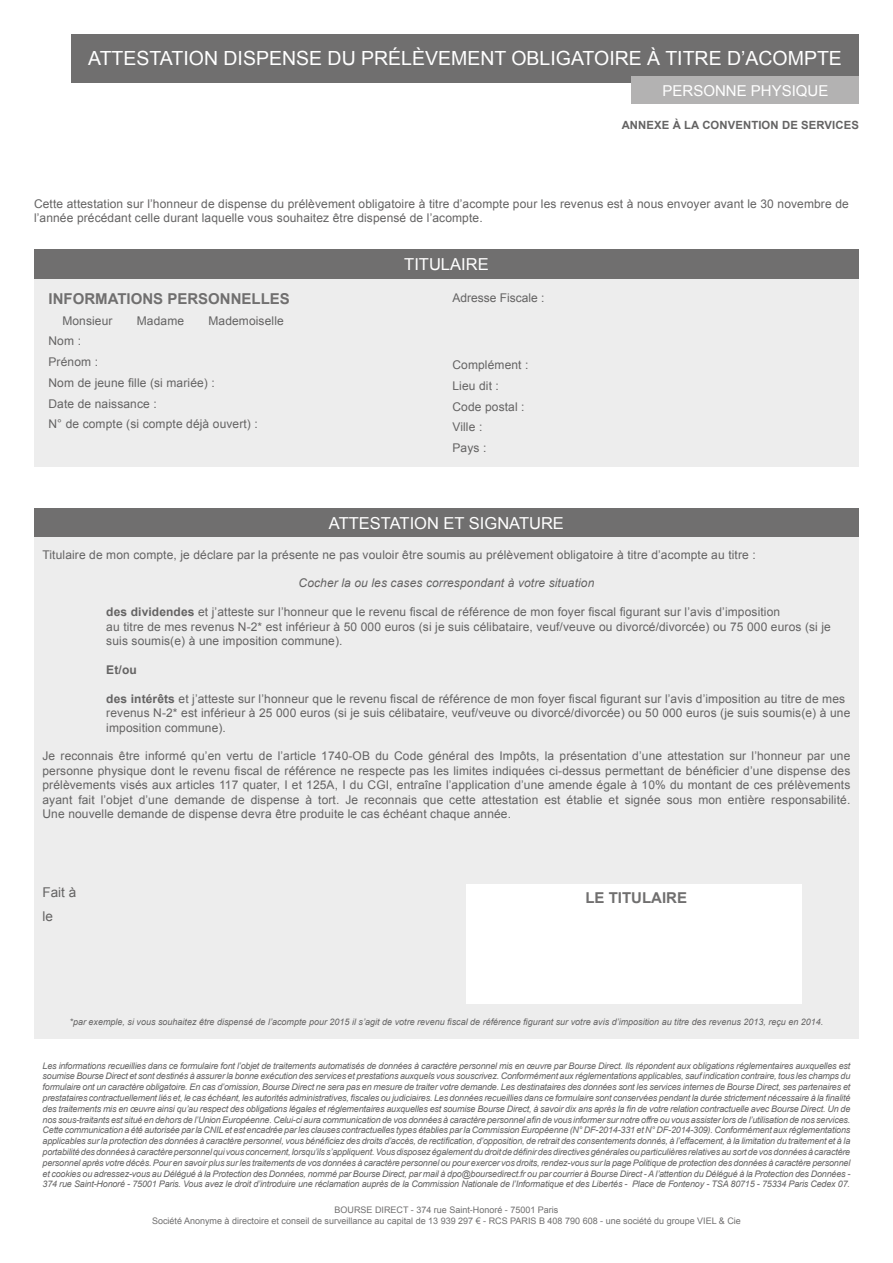
<style>
.page{position:relative;width:893px;height:1263px;background:#fff}
.page>*{position:absolute;margin:0;border:0;box-sizing:border-box;transform-origin:0 0}
.t1{font:19.5px "Arial";color:#fff}
.t2{font:16.5px "Arial";color:#fff}
.t3{font:700 15px "Arial";color:#706f6f}
.t4{font:15px "Arial";color:#fff}
.t5{font:13.5px "Arial";color:#646363}
.t6{font:12px/14.4px "Arial";letter-spacing:.01em;color:#646363}
.t7{font:italic 12px "Arial";letter-spacing:.01em;color:#646363}
.t8{font:700 12px "Arial";color:#646363}
.t9{font:700 11.25px "Arial";letter-spacing:.01em;color:#646363}
.t10{font:italic 9px/10.8px "Arial";color:#646363;text-align:justify}
.t11{font:9px/10.8px "Arial";color:#706f6f;text-align:center}
.s1{font-weight:700}
</style>
<div class="page">
<div style="left:71px;top:34px;width:788px;height:48px;background:#706f6f"></div>
<div style="left:632px;top:76px;width:227px;height:28px;background:#b3b2b2"></div>
<div style="left:34px;top:278px;width:421px;height:189px;background:#ededed"></div>
<div style="left:438px;top:278px;width:421px;height:189px;background:#ededed"></div>
<div style="left:34px;top:249px;width:825px;height:29px;background:#706f6f"></div>
<div style="left:34px;top:508px;width:825px;height:29px;background:#706f6f"></div>
<div style="left:34px;top:537px;width:825px;height:502px;background:#ededed"></div>
<div style="left:466px;top:884px;width:336px;height:119px;background:#fff"></div>
<h1 class="t1" style="left:88px;top:46px;width:755px">ATTESTATION DISPENSE DU PRÉLÈVEMENT OBLIGATOIRE À TITRE D’ACOMPTE</h1>
<h3 class="t4" style="left:662px;top:81px;width:167px">PERSONNE PHYSIQUE</h3>
<p class="t9" style="left:622px;top:118px;width:239px">ANNEXE À LA CONVENTION DE SERVICES</p>
<p class="t6" style="left:34px;top:196px;width:816px">Cette attestation sur l’honneur de dispense du prélèvement obligatoire à titre d’acompte pour les revenus est à nous envoyer avant le 30 novembre de l’année précédant celle durant laquelle vous souhaitez être dispensé de l’acompte.</p>
<p class="t3" style="left:49px;top:289px;width:243px">INFORMATIONS PERSONNELLES</p>
<p class="t6" style="left:62px;top:313px;width:52px">Monsieur</p>
<p class="t6" style="left:137px;top:313px;width:49px">Madame</p>
<p class="t6" style="left:208px;top:313px;width:77px">Mademoiselle</p>
<p class="t6" style="left:49px;top:334px;width:34px">Nom :</p>
<p class="t6" style="left:49px;top:355px;width:51px">Prénom :</p>
<p class="t6" style="left:49px;top:375px;width:168px">Nom de jeune fille (si mariée) :</p>
<p class="t6" style="left:49px;top:396px;width:110px">Date de naissance :</p>
<p class="t6" style="left:49px;top:417px;width:211px">N° de compte (si compte déjà ouvert) :</p>
<p class="t2" style="left:404px;top:253px;width:86px">TITULAIRE</p>
<p class="t6" style="left:452px;top:290px;width:94px">Adresse Fiscale :</p>
<p class="t6" style="left:452px;top:358px;width:78px">Complément :</p>
<p class="t6" style="left:452px;top:379px;width:48px">Lieu dit :</p>
<p class="t6" style="left:452px;top:399px;width:74px">Code postal :</p>
<p class="t6" style="left:452px;top:420px;width:31px">Ville :</p>
<p class="t6" style="left:452px;top:441px;width:35px">Pays :</p>
<p class="t2" style="left:329px;top:512px;width:236px">ATTESTATION ET SIGNATURE</p>
<p class="t6" style="left:43px;top:547px;width:715px">Titulaire de mon compte, je déclare par la présente ne pas vouloir être soumis au prélèvement obligatoire à titre d’acompte au titre :</p>
<p class="t7" style="left:299px;top:575px;width:297px">Cocher la ou les cases correspondant à votre situation</p>
<p class="t6" style="left:106px;top:605px;width:675px"><span class="s1">des dividendes</span> et j’atteste sur l’honneur que le revenu fiscal de référence de mon foyer fiscal figurant sur l’avis d’imposition</p>
<p class="t6" style="left:106px;top:619px;width:726px">au titre de mes revenus N-2* est inférieur à 50 000 euros (si je suis célibataire, veuf/veuve ou divorcé/divorcée) ou 75 000 euros (si je suis soumis(e) à une imposition commune).</p>
<p class="t8" style="left:106px;top:662px;width:32px">Et/ou</p>
<p class="t6" style="left:106px;top:691px;width:745px"><span class="s1">des intérêts</span> et j’atteste sur l’honneur que le revenu fiscal de référence de mon foyer fiscal figurant sur l’avis d’imposition au titre de mes revenus N-2* est inférieur à 25 000 euros (si je suis célibataire, veuf/veuve ou divorcé/divorcée) ou 50 000 euros (je suis soumis(e) à une imposition commune).</p>
<p class="t6" style="left:43px;top:749px;width:809px;text-align:justify">Je reconnais être informé qu’en vertu de l’article 1740-OB du Code général des Impôts, la présentation d’une attestation sur l’honneur par une personne physique dont le revenu fiscal de référence ne respecte pas les limites indiquées ci-dessus permettant de bénéficier d’une dispense des prélèvements visés aux articles 117 quater, I et 125A, I du CGI, entraîne l’application d’une amende égale à 10% du montant de ces prélèvements ayant fait l’objet d’une demande de dispense à tort. Je reconnais que cette attestation est établie et signée sous mon entière responsabilité.<br>Une nouvelle demande de dispense devra être produite le cas échéant chaque année.</p>
<p class="t5" style="left:43px;top:884px;width:35px">Fait à</p>
<p class="t5" style="left:43px;top:907px;width:12px">le</p>
<p class="t3" style="left:585px;top:888px;width:103px">LE TITULAIRE</p>
<p class="t10" style="left:69px;top:1016px;width:755px">*par exemple, si vous souhaitez être dispensé de l’acompte pour 2015 il s’agit de votre revenu fiscal de référence figurant sur votre avis d’imposition au titre des revenus 2013, reçu en 2014.</p>
<p class="t10" style="left:43px;top:1060px;width:809px">Les informations recueillies dans ce formulaire font l’objet de traitements automatisés de données à caractère personnel mis en œuvre par Bourse Direct. Ils répondent aux obligations réglementaires auxquelles est soumise Bourse Direct et sont destinés à assurer la bonne exécution des services et prestations auxquels vous souscrivez. Conformément aux réglementations applicables, sauf indication contraire, tous les champs du formulaire ont un caractère obligatoire. En cas d’omission, Bourse Direct ne sera pas en mesure de traiter votre demande. Les destinataires des données sont les services internes de Bourse Direct, ses partenaires et prestataires contractuellement liés et, le cas échéant, les autorités administratives, fiscales ou judiciaires. Les données recueillies dans ce formulaire sont conservées pendant la durée strictement nécessaire à la finalité des traitements mis en œuvre ainsi qu’au respect des obligations légales et réglementaires auxquelles est soumise Bourse Direct, à savoir dix ans après la fin de votre relation contractuelle avec Bourse Direct. Un de nos sous-traitants est situé en dehors de l’Union Européenne. Celui-ci aura communication de vos données à caractère personnel afin de vous informer sur notre offre ou vous assister lors de l’utilisation de nos services.<br>Cette communication a été autorisée par la CNIL et est encadrée par les clauses contractuelles types établies par la Commission Européenne (N° DF-2014-331 et N° DF-2014-309). Conformément aux réglementations applicables sur la protection des données à caractère personnel, vous bénéficiez des droits d’accès, de rectification, d’opposition, de retrait des consentements donnés, à l’effacement, à la limitation du traitement et à la portabilité des données à caractère personnel qui vous concernent, lorsqu’ils s’appliquent. Vous disposez également du droit de définir des directives générales ou particulières relatives au sort de vos données à caractère personnel après votre décès. Pour en savoir plus sur les traitements de vos données à caractère personnel ou pour exercer vos droits, rendez-vous sur la page Politique de protection des données à caractère personnel et cookies ou adressez-vous au Délégué à la Protection des Données, nommé par Bourse Direct, par mail à dpo@boursedirect.fr ou par courrier à Bourse Direct - A l’attention du Délégué à la Protection des Données - 374 rue Saint-Honoré - 75001 Paris. Vous avez le droit d’introduire une réclamation auprès de la Commission Nationale de l’Informatique et des Libertés - Place de Fontenoy - TSA 80715 - 75334 Paris Cedex 07.</p>
<p class="t11" style="left:152px;top:1205px;width:590px">BOURSE DIRECT - 374 rue Saint-Honoré - 75001 Paris<br>Société Anonyme à directoire et conseil de surveillance au capital de 13 939 297 € - RCS PARIS B 408 790 608 - une société du groupe VIEL &amp; Cie</p>
</div>
